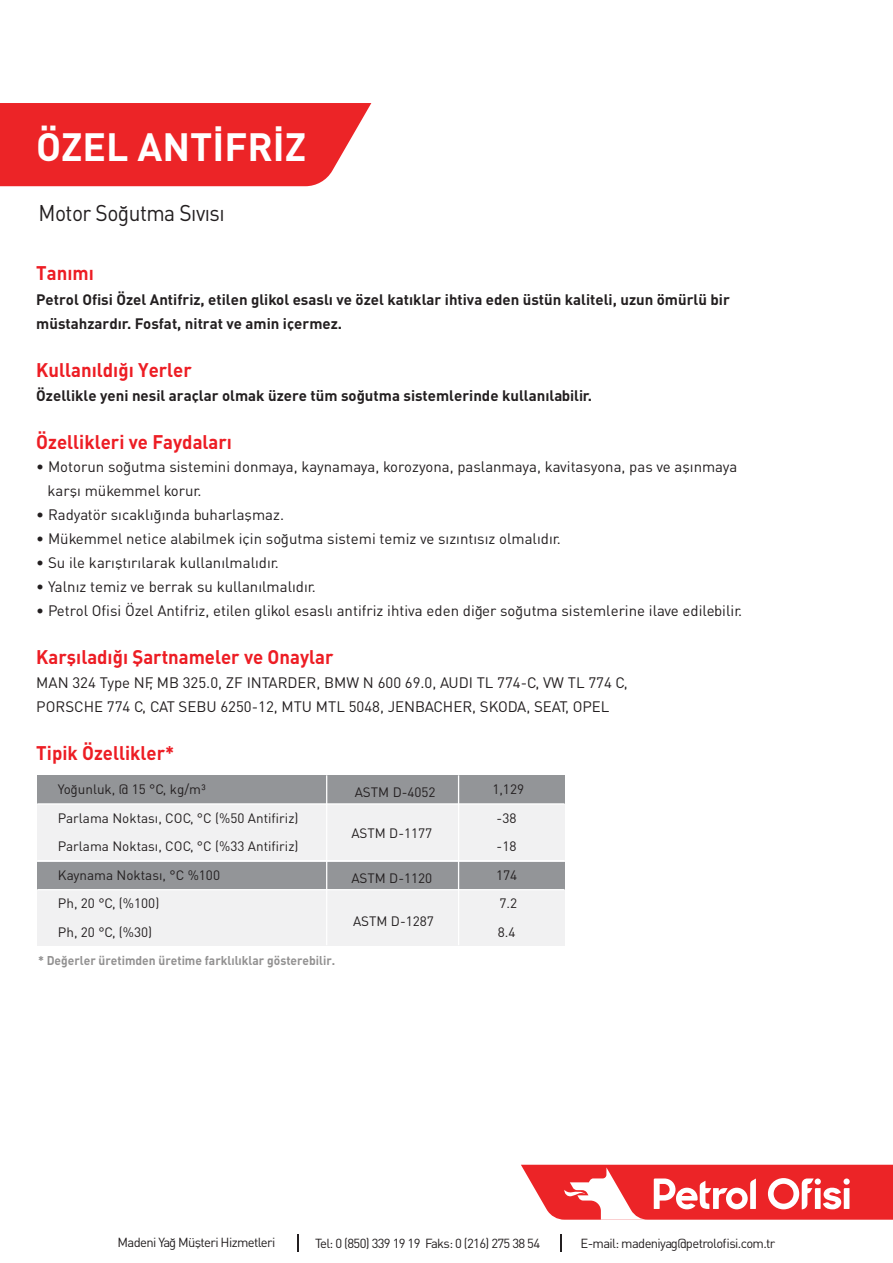
<style>
.page{position:relative;width:893px;height:1263px;background:#fff}
.page>*{position:absolute;margin:0;border:0;box-sizing:border-box;transform-origin:0 0}
.t1{font:39px "DINT Bold Tr";color:#fff}
.t2{font:22.5px "DIN Tr";letter-spacing:-.025em;color:#231f20;scale:.93 1}
.t3{font:19.5px "DINT Bold Tr";color:#ed1d24;scale:.95 1}
.t4{font:15px/24px "DIN Tr";color:#231f20}
.t5{font:15px/24px "DINT Bold Tr";color:#231f20}
.t6{font:13.5px/28.5px "DIN Tr";color:#231f20}
.t7{font:13.05px "DIN Tr";letter-spacing:-.05em;color:#231f20}
.t8{font:12.6px "DINT Bold Tr";color:#929191;scale:.95 1}
</style>
<div class="page">
<div style="left:37px;top:832px;width:528px;height:58px;background:#939598"></div>
<div style="left:37px;top:775px;width:528px;height:29px;background:#939598"></div>
<div style="left:37px;top:804px;width:528px;height:57px;background:#f1f1f2"></div>
<div style="left:37px;top:890px;width:528px;height:55px;background:#f1f1f2"></div>
<hr style="left:326px;top:775px;width:1px;height:170px;background:#fff">
<hr style="left:37px;top:860px;width:528px;height:1px;background:#fff">
<hr style="left:37px;top:803px;width:528px;height:1px;background:#fff">
<hr style="left:37px;top:889px;width:528px;height:1px;background:#fff">
<hr style="left:458px;top:775px;width:1px;height:170px;background:#fff">
<svg style="left:297px;top:1234px;width:1px;height:18px"></svg>
<svg style="left:560px;top:1234px;width:2px;height:18px"></svg>
<div style="left:0;top:103px;width:371px;height:83px;background:#ec2427"></div>
<svg style="left:521px;top:1165px;width:372px;height:55px"></svg>
<h1 class="t1" style="left:36px;top:121px;width:272px">ÖZEL ANTİFRİZ</h1>
<h2 class="t2" style="left:38px;top:199px;width:202px">Motor Soğutma Sıvısı</h2>
<h3 class="t3" style="left:36px;top:260px;width:62px">Tanımı</h3>
<p class="t5" style="left:36px;top:286px;width:695px">Petrol Ofisi Özel Antifriz, etilen glikol esaslı ve özel katıklar ihtiva eden üstün kaliteli, uzun ömürlü bir müstahzardır. Fosfat, nitrat ve amin içermez.</p>
<h3 class="t3" style="left:36px;top:357px;width:165px">Kullanıldığı Yerler</h3>
<p class="t5" style="left:36px;top:382px;width:557px">Özellikle yeni nesil araçlar olmak üzere tüm soğutma sistemlerinde kullanılabilir.</p>
<h3 class="t3" style="left:36px;top:429px;width:207px">Özellikleri ve Faydaları</h3>
<p class="t4" style="left:48px;top:454px;width:691px;text-indent:-11px">• Motorun soğutma sistemini donmaya, kaynamaya, korozyona, paslanmaya, kavitasyona, pas ve aşınmaya karşı mükemmel korur.</p>
<p class="t4" style="left:36px;top:502px;width:249px">• Radyatör sıcaklığında buharlaşmaz.</p>
<p class="t4" style="left:36px;top:526px;width:526px">• Mükemmel netice alabilmek için soğutma sistemi temiz ve sızıntısız olmalıdır.</p>
<p class="t4" style="left:36px;top:550px;width:244px">• Su ile karıştırılarak kullanılmalıdır.</p>
<p class="t4" style="left:36px;top:574px;width:281px">• Yalnız temiz ve berrak su kullanılmalıdır.</p>
<p class="t4" style="left:36px;top:598px;width:707px">• Petrol Ofisi Özel Antifriz, etilen glikol esaslı antifriz ihtiva eden diğer soğutma sistemlerine ilave edilebilir.</p>
<h3 class="t3" style="left:36px;top:644px;width:314px">Karşıladığı Şartnameler ve Onaylar</h3>
<p class="t4" style="left:36px;top:670px;width:593px">MAN 324 Type NF, MB 325.0, ZF INTARDER, BMW N 600 69.0, AUDI TL 774-C, VW TL 774 C,<br>PORSCHE 774 C, CAT SEBU 6250-12, MTU MTL 5048, JENBACHER, SKODA, SEAT, OPEL</p>
<h3 class="t3" style="left:36px;top:740px;width:147px">Tipik Özellikler*</h3>
<p class="t6" style="left:58px;top:775px;width:242px">Yoğunluk, @ 15 °C, kg/m³<br>Parlama Noktası, COC, °C (%50 Antifiriz)<br>Parlama Noktası, COC, °C (%33 Antifiriz)<br>Kaynama Noktası, °C %100<br>Ph, 20 °C, (%100)<br>Ph, 20 °C, (%30)</p>
<p class="t8" style="left:38px;top:952px;width:314px">* Değerler üretimden üretime farklılıklar gösterebilir.</p>
<p class="t6" style="left:355px;top:778px;width:82px">ASTM D-4052</p>
<p class="t6" style="left:351px;top:818px;width:82px">ASTM D-1177</p>
<p class="t6" style="left:351px;top:863px;width:82px">ASTM D-1120</p>
<p class="t6" style="left:353px;top:907px;width:82px">ASTM D-1287</p>
<p class="t6" style="left:492px;top:775px;width:33px">1,129 -38 -18<br>174<br>7.2<br>8.4</p>
<p class="t7" style="left:118px;top:1234px;width:159px">Madeni Yağ Müşteri Hizmetleri</p>
<p class="t7" style="left:315px;top:1235px;width:226px">Tel: 0 (850) 339 19 19 Faks: 0 (216) 275 38 54</p>
<p class="t7" style="left:580px;top:1235px;width:196px">E-mail: madeniyag@petrolofisi.com.tr</p>
</div>
